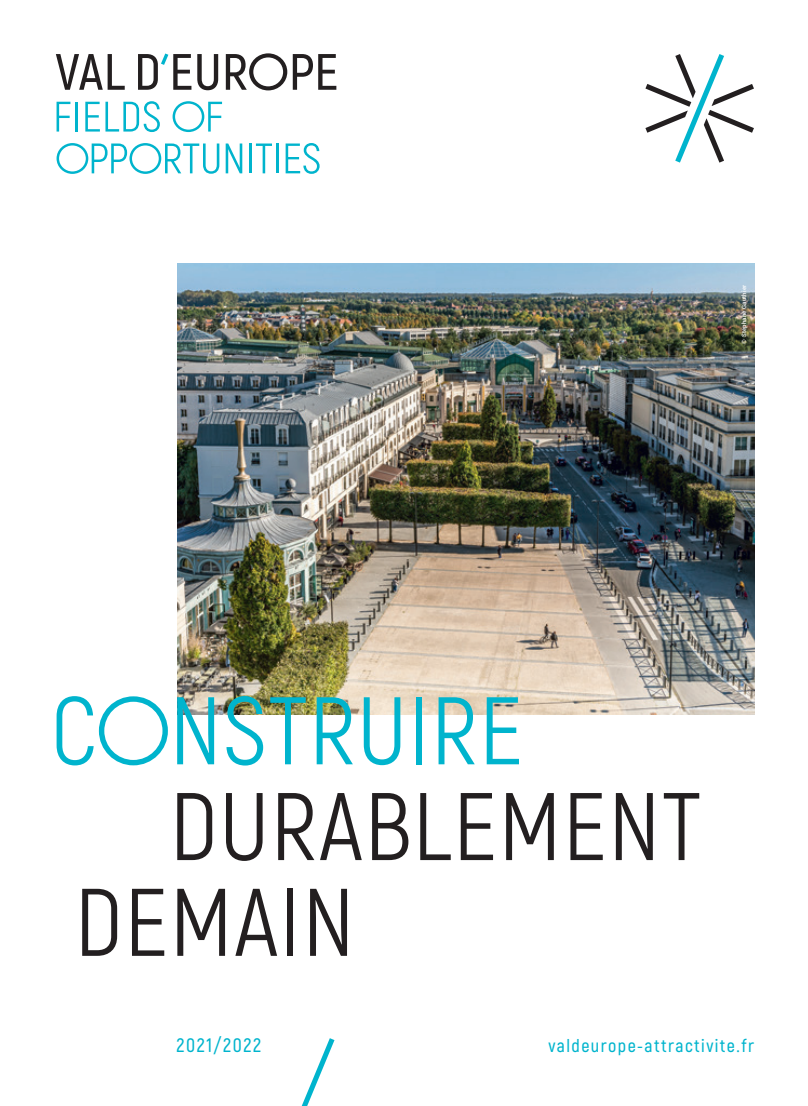
<style>
.page{position:relative;width:808px;height:1106px;background:#fff}
.page>*{position:absolute;margin:0;border:0;box-sizing:border-box;transform-origin:0 0}
.t1{font:95.7px/95.7px "Akrobat";letter-spacing:.02em;color:#231f20}
.t2{font:95.7px "Akrobat";letter-spacing:.02em;color:#00b4cd}
.t3{font:600 19.5px "Akrobat";letter-spacing:.08em;color:#00b4cd}
.t4{font:600 18px "Akrobat";letter-spacing:.08em;color:#00b4cd}
.t5{font:500 6px "Roboto";letter-spacing:.02em;color:#fff}
</style>
<div class="page">
<img style="left:177px;top:264px;width:577px;height:450px">
<svg style="left:645px;top:54px;width:109px;height:109px"></svg>
<div style="left:99px;top:696px;width:69px;height:69px;border:5px solid #00b4cd;border-radius:50%"></div>
<svg style="left:302px;top:1038px;width:32px;height:68px"></svg>
<svg style="left:56px;top:54px;width:69px;height:36px"></svg>
<svg style="left:197px;top:54px;width:21px;height:36px"></svg>
<svg style="left:293px;top:54px;width:43px;height:36px"></svg>
<svg style="left:226px;top:53px;width:61px;height:37px"></svg>
<svg style="left:57px;top:102px;width:13px;height:30px"></svg>
<hr style="left:75px;top:102px;width:3px;height:30px;background:#00b4cd">
<svg style="left:85px;top:101px;width:75px;height:31px"></svg>
<svg style="left:226px;top:143px;width:16px;height:30px"></svg>
<hr style="left:249px;top:143px;width:3px;height:30px;background:#00b4cd">
<svg style="left:256px;top:143px;width:16px;height:30px"></svg>
<hr style="left:276px;top:143px;width:3px;height:30px;background:#00b4cd">
<svg style="left:286px;top:143px;width:34px;height:31px"></svg>
<svg style="left:173px;top:101px;width:49px;height:31px"></svg>
<svg style="left:57px;top:143px;width:162px;height:31px"></svg>
<svg style="left:138px;top:53px;width:53px;height:37px"></svg>
<p class="t5" style="left:740px;top:343px;width:60px;rotate:-90deg">© Stéphane Gauthier</p>
<h1 class="t2" style="left:51px;top:673px;width:473px">C NSTRUIRE</h1>
<h1 class="t1" style="left:75px;top:779px;width:628px;text-indent:95px">DURABLEMENT<br>DEMAIN</h1>
<p class="t3" style="left:177px;top:1033px;width:86px">2021/2022</p>
<p class="t4" style="left:548px;top:1034px;width:207px">valdeurope-attractivite.fr</p>
</div>
